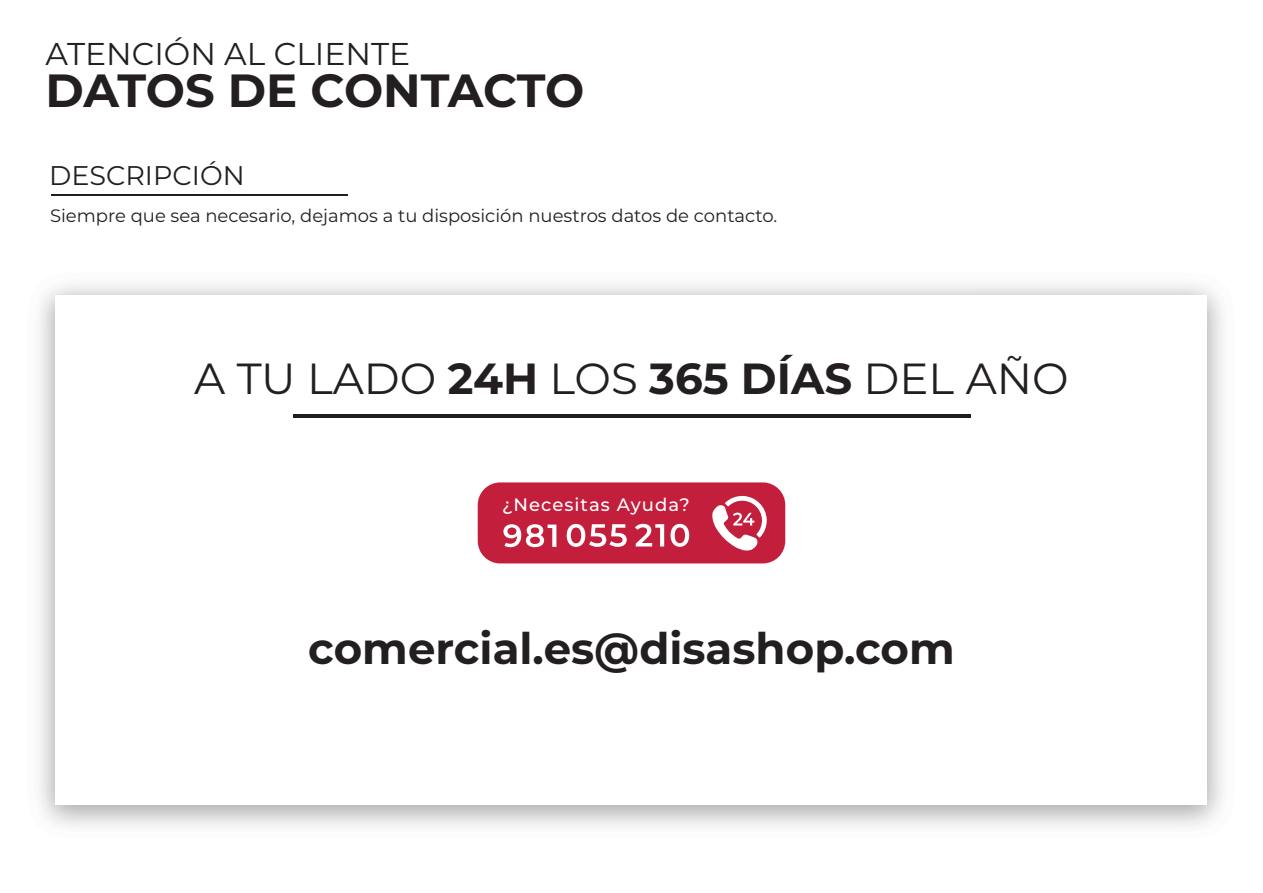
<style>
.page{position:relative;width:1263px;height:893px;background:#fff}
.page>*{position:absolute;margin:0;border:0;box-sizing:border-box;transform-origin:0 0}
.t1{font:700 46.5px "Montserrat";letter-spacing:-.01em;color:#231f20}
.t2{font:43.5px "Montserrat";color:#231f20}
.t3{font:700 43.5px "Montserrat";color:#231f20}
.t4{font:31.5px "Montserrat";color:#231f20}
.t5{font:27px "Montserrat";color:#231f20}
.t6{font:18px "Montserrat";color:#231f20}
.t7{font:500 18px "Montserrat";letter-spacing:.06em;color:#fff}
.s1{font-weight:700}
</style>
<div class="page">
<hr style="left:51px;top:194px;width:297px;height:1px;background:#231f20">
<hr style="left:293px;top:415px;width:678px;height:3px;background:#231f20">
<div style="left:478px;top:482px;width:307px;height:81px;background:#c31e3c;border-radius:22px"></div>
<svg style="left:712px;top:496px;width:55px;height:55px"></svg>
<svg style="left:503px;top:524px;width:186px;height:23px"></svg>
<h3 class="t4" style="left:46px;top:32px;width:366px">ATENCIÓN AL CLIENTE</h3>
<h1 class="t1" style="left:46px;top:57px;width:540px">DATOS DE CONTACTO</h1>
<h3 class="t5" style="left:49px;top:156px;width:197px">DESCRIPCIÓN</h3>
<p class="t6" style="left:50px;top:203px;width:729px">Siempre que sea necesario, dejamos a tu disposición nuestros datos de contacto.</p>
<h2 class="t2" style="left:194px;top:348px;width:876px">A TU LADO <span class="s1">24H</span> LOS <span class="s1">365 DÍAS</span> DEL AÑO</h2>
<p class="t7" style="left:502px;top:492px;width:189px">¿Necesitas Ayuda?</p>
<h2 class="t3" style="left:308px;top:617px;width:648px">comercial.es@disashop.com</h2>
</div>
